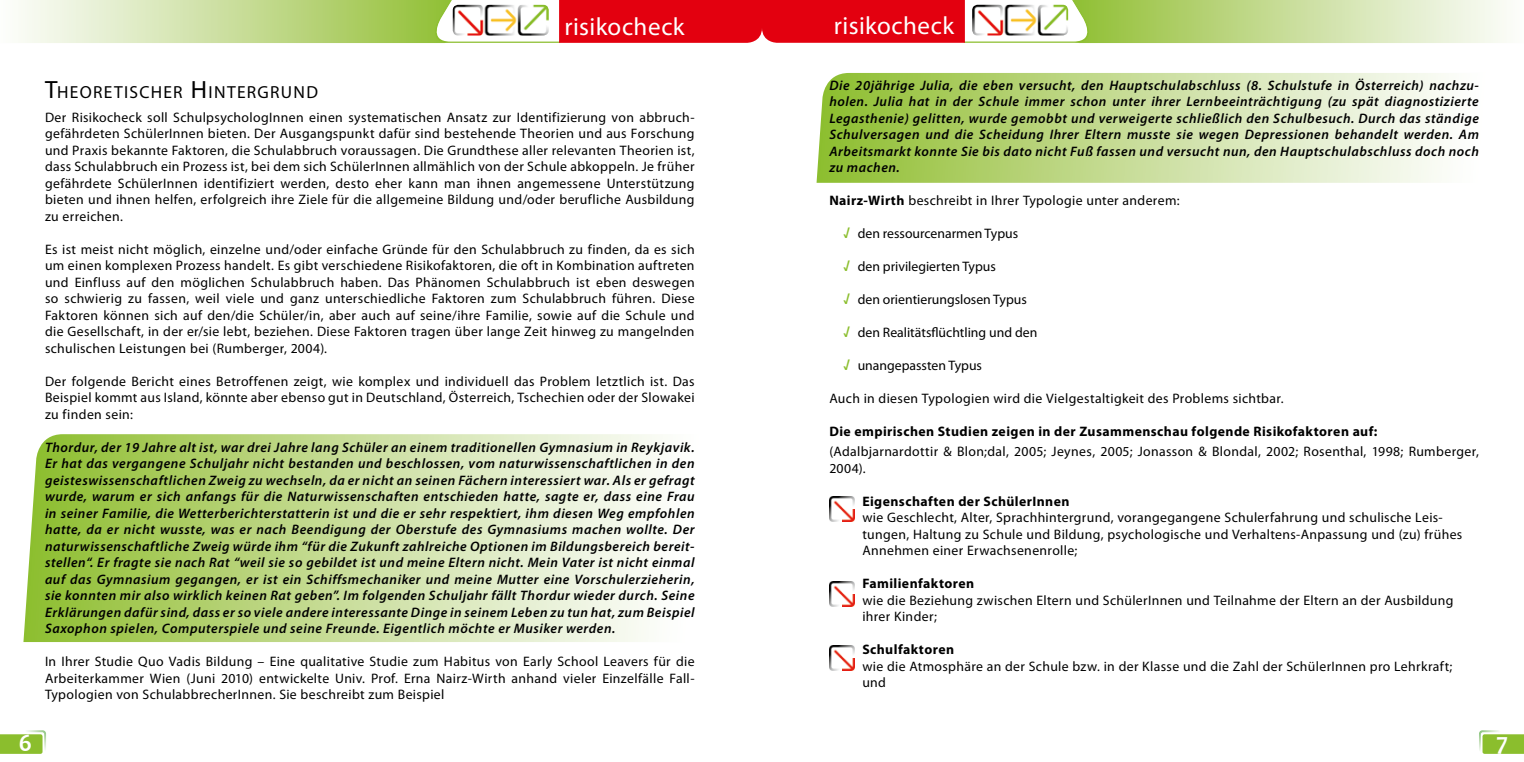
<style>
.page{position:relative;width:1524px;height:762px;background:#fff}
.page>*{position:absolute;margin:0;border:0;box-sizing:border-box;transform-origin:0 0}
.t1{font:25px "Myriad Pro";letter-spacing:.015em;color:#fff}
.t2{font:700 25px "Candara";color:#fff}
.t3{font:17.5px "Myriad Pro";letter-spacing:.075em;color:#000}
.t4{font:13.75px/16.5px "Myriad Pro";letter-spacing:.025em;color:#000;text-align:justify}
.t5{font:italic 600 13.75px/16.5px "Myriad Pro";letter-spacing:.04em;color:#000;text-align:justify}
.t6{font:700 13.75px "Myriad Pro";letter-spacing:.03em;color:#000}
.t7{font:13.75px "Myriad Pro";color:#000}
.s1{font-size:25px}
.s2{font-weight:700}
.s3{font-family:"Agency FB";font-weight:700;color:#8bbe2d}
</style>
<div class="page">
<svg style="left:19px;top:0;width:1487px;height:43px;background:#d4a07a"></svg>
<img style="left:972px;top:5px;width:96px;height:30px">
<svg style="left:0;top:730px;width:46px;height:24px"></svg>
<svg style="left:1479px;top:730px;width:45px;height:24px"></svg>
<svg style="left:816px;top:73px;width:630px;height:110px;background:#c7dd98"></svg>
<svg style="left:23px;top:434px;width:637px;height:208px;background:#c7dd98"></svg>
<img style="left:829px;top:496px;width:25px;height:25px">
<img style="left:829px;top:581px;width:25px;height:25px">
<img style="left:829px;top:646px;width:25px;height:24px">
<h1 class="t1" style="left:564px;top:11px;width:122px">risikocheck</h1>
<h1 class="t1" style="left:834px;top:10px;width:122px">risikocheck</h1>
<p class="t3" style="left:45px;top:81px;width:273px"><span class="s1">T</span>HEORETISCHER <span class="s1">H</span> INTERGRUND</p>
<p class="t4" style="left:45px;top:109px;width:651px">Der Risikocheck soll SchulpsychologInnen einen systematischen Ansatz zur Identifizierung von abbruch&shy;gefährdeten SchülerInnen bieten. Der Ausgangspunkt dafür sind bestehende Theorien und aus Forschung und Praxis bekannte Faktoren, die Schulabbruch voraussagen. Die Grundthese aller relevanten Theorien ist, dass Schulabbruch ein Prozess ist, bei dem sich SchülerInnen allmählich von der Schule abkoppeln. Je früher gefährdete SchülerInnen identifiziert werden, desto eher kann man ihnen angemessene Unterstützung bieten und ihnen helfen, erfolgreich ihre Ziele für die allgemeine Bildung und/oder berufliche Ausbildung zu erreichen.</p>
<p class="t4" style="left:45px;top:241px;width:651px">Es ist meist nicht möglich, einzelne und/oder einfache Gründe für den Schulabbruch zu finden, da es sich um einen komplexen Prozess handelt. Es gibt verschiedene Risikofaktoren, die oft in Kombination auftreten und Einfluss auf den möglichen Schulabbruch haben. Das Phänomen Schulabbruch ist eben deswegen so schwierig zu fassen, weil viele und ganz unterschiedliche Faktoren zum Schulabbruch führen. Diese Faktoren können sich auf den/die Schüler/in, aber auch auf seine/ihre Familie, sowie auf die Schule und die Gesellschaft, in der er/sie lebt, beziehen. Diese Faktoren tragen über lange Zeit hinweg zu mangelnden schulischen Leistungen bei (Rumberger, 2004).</p>
<p class="t4" style="left:45px;top:373px;width:651px">Der folgende Bericht eines Betroffenen zeigt, wie komplex und individuell das Problem letztlich ist. Das Beispiel kommt aus Island, könnte aber ebenso gut in Deutschland, Österreich, Tschechien oder der Slowakei zu finden sein:</p>
<p class="t5" style="left:45px;top:438px;width:651px">Thordur, der 19 Jahre alt ist, war drei Jahre lang Schüler an einem traditionellen Gymnasium in Reykjavik.<br>Er hat das vergangene Schuljahr nicht bestanden und beschlossen, vom naturwissenschaftlichen in den geisteswissenschaftlichen Zweig zu wechseln, da er nicht an seinen Fächern interessiert war. Als er gefragt wurde, warum er sich anfangs für die Naturwissenschaften entschieden hatte, sagte er, dass eine Frau in seiner Familie, die Wetterberichterstatterin ist und die er sehr respektiert, ihm diesen Weg empfohlen hatte, da er nicht wusste, was er nach Beendigung der Oberstufe des Gymnasiums machen wollte. Der naturwissenschaftliche Zweig würde ihm “für die Zukunft zahlreiche Optionen im Bildungsbereich bereit&shy;stellen“. Er fragte sie nach Rat “weil sie so gebildet ist und meine Eltern nicht. Mein Vater ist nicht einmal auf das Gymnasium gegangen, er ist ein Schiffsmechaniker und meine Mutter eine Vorschulerzieherin, sie konnten mir also wirklich keinen Rat geben”. Im folgenden Schuljahr fällt Thordur wieder durch. Seine Erklärungen dafür sind, dass er so viele andere interessante Dinge in seinem Leben zu tun hat, zum Beispiel Saxophon spielen, Computerspiele und seine Freunde. Eigentlich möchte er Musiker werden.</p>
<p class="t4" style="left:45px;top:653px;width:651px">In Ihrer Studie Quo Vadis Bildung – Eine qualitative Studie zum Habitus von Early School Leavers für die Arbeiterkammer Wien (Juni 2010) entwickelte Univ. Prof. Erna Nairz-Wirth anhand vieler Einzelfälle Fall-Typologien von SchulabbrecherInnen. Sie beschreibt zum Beispiel</p>
<p class="t5" style="left:829px;top:76px;width:651px">Die 20jährige Julia, die eben versucht, den Hauptschulabschluss (8. Schulstufe in Österreich) nachzu&shy;holen. Julia hat in der Schule immer schon unter ihrer Lernbeeinträchtigung (zu spät diagnostizierte Legasthenie) gelitten, wurde gemobbt und verweigerte schließlich den Schulbesuch. Durch das ständige Schulversagen und die Scheidung Ihrer Eltern musste sie wegen Depressionen behandelt werden. Am Arbeitsmarkt konnte Sie bis dato nicht Fuß fassen und versucht nun, den Hauptschulabschluss doch noch zu machen.</p>
<p class="t4" style="left:829px;top:192px;width:352px"><span class="s2">Nairz-Wirth</span> beschreibt in Ihrer Typologie unter anderem:</p>
<p class="t7" style="left:843px;top:225px;width:176px"><span class="s3">√</span> den ressourcenarmen Typus</p>
<p class="t7" style="left:843px;top:258px;width:154px"><span class="s3">√</span> den privilegierten Typus</p>
<p class="t7" style="left:843px;top:291px;width:185px"><span class="s3">√</span> den orientierungslosen Typus</p>
<p class="t7" style="left:843px;top:324px;width:195px"><span class="s3">√</span> den Realitätsflüchtling und den</p>
<p class="t7" style="left:843px;top:357px;width:140px"><span class="s3">√</span> unangepassten Typus</p>
<p class="t4" style="left:829px;top:390px;width:456px">Auch in diesen Typologien wird die Vielgestaltigkeit des Problems sichtbar.</p>
<p class="t6" style="left:829px;top:423px;width:550px">Die empirischen Studien zeigen in der Zusammenschau folgende Risikofaktoren auf:</p>
<p class="t4" style="left:829px;top:443px;width:651px">(Adalbjarnardottir &amp; Blon;dal, 2005; Jeynes, 2005; Jonasson &amp; Blondal, 2002; Rosenthal, 1998; Rumberger,<br>2004).</p>
<p class="t6" style="left:862px;top:492px;width:209px">Eigenschaften der SchülerInnen</p>
<p class="t4" style="left:862px;top:509px;width:601px;text-align:left">wie Geschlecht, Alter, Sprachhintergrund, vorangegangene Schulerfahrung und schulische Leis&shy;tungen, Haltung zu Schule und Bildung, psychologische und Verhaltens-Anpassung und (zu) frühes<br>Annehmen einer Erwachsenenrolle;</p>
<p class="t6" style="left:862px;top:575px;width:113px">Familienfaktoren</p>
<p class="t4" style="left:862px;top:592px;width:593px">wie die Beziehung zwischen Eltern und SchülerInnen und Teilnahme der Eltern an der Ausbildung ihrer Kinder;</p>
<p class="t6" style="left:862px;top:641px;width:93px">Schulfaktoren</p>
<p class="t4" style="left:862px;top:658px;width:591px">wie die Atmosphäre an der Schule bzw. in der Klasse und die Zahl der SchülerInnen pro Lehrkraft; und</p>
<h1 class="t2" style="left:19px;top:727px;width:15px">6</h1>
<h1 class="t2" style="left:1496px;top:726px;width:13px">7</h1>
</div>
